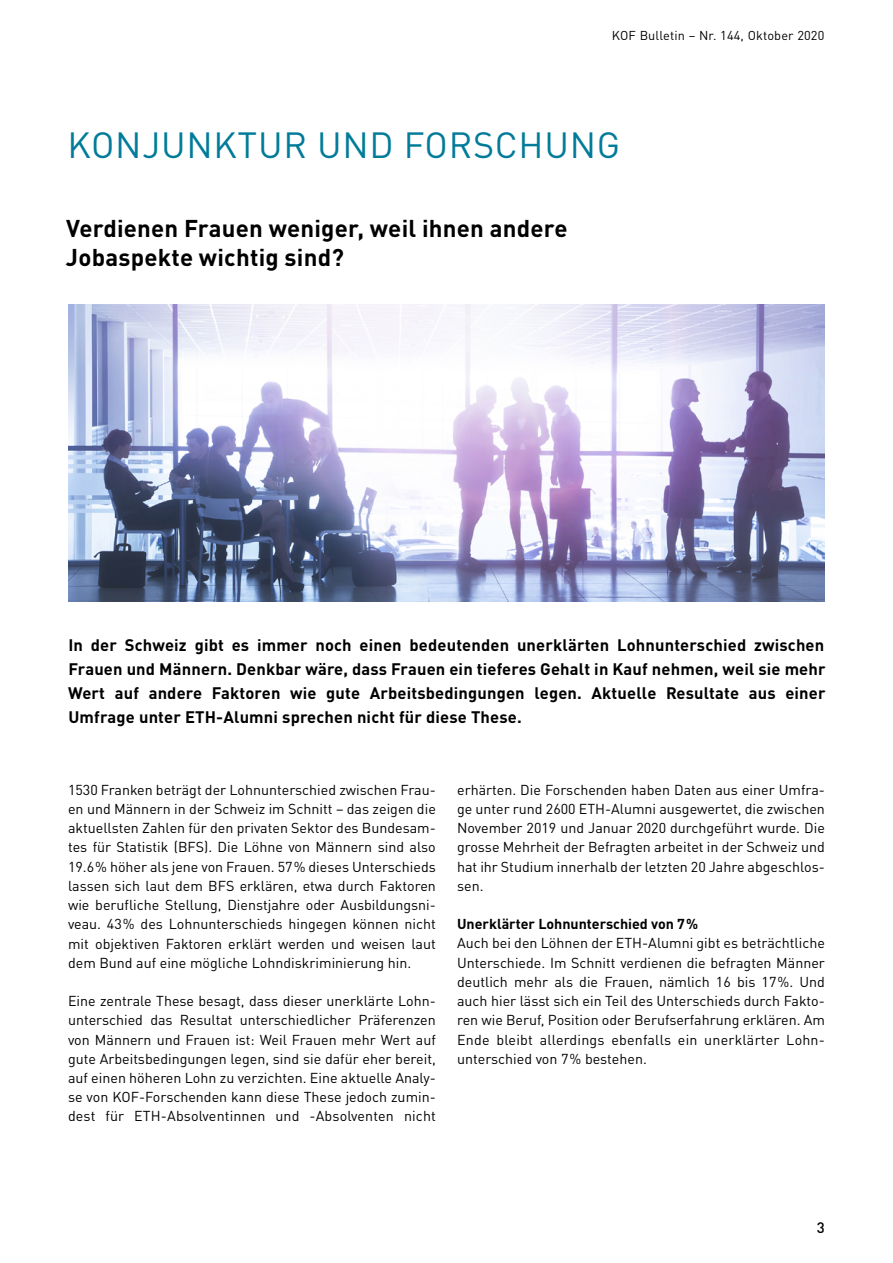
<style>
.page{position:relative;width:893px;height:1263px;background:#fff}
.page>*{position:absolute;margin:0;border:0;box-sizing:border-box;transform-origin:0 0}
.t1{font:36px "DIN Pro";letter-spacing:.02em;color:#007b99}
.t2{font:700 24px/29.2px "DIN Pro";letter-spacing:.01em;color:#000}
.t3{font:700 16.5px/24px "DIN Pro";letter-spacing:.01em;color:#000;text-align:justify}
.t4{font:500 15px "DIN Pro";color:#000}
.t5{font:14.25px/19.2px "DIN Pro";color:#000;text-align:justify}
.t6{font:700 14.25px "DIN Pro";color:#000}
.t7{font:12.75px "DIN Pro";letter-spacing:.01em;color:#000}
</style>
<div class="page">
<img style="left:68px;top:305px;width:757px;height:296px">
<p class="t7" style="left:612px;top:25px;width:214px">KOF Bulletin – Nr. 144, Oktober 2020</p>
<h1 class="t1" style="left:67px;top:117px;width:554px">KONJUNKTUR UND FORSCHUNG</h1>
<h2 class="t2" style="left:66px;top:210px;width:503px">Verdienen Frauen weniger, weil ihnen andere<br>Jobaspekte wichtig sind?</h2>
<p class="t3" style="left:68px;top:631px;width:759px">In der Schweiz gibt es immer noch einen bedeutenden unerklärten Lohnunterschied zwischen Frauen und Männern. Denkbar wäre, dass Frauen ein tieferes Gehalt in Kauf nehmen, weil sie mehr Wert auf andere Faktoren wie gute Arbeitsbedingungen legen. Aktuelle Resultate aus einer Umfrage unter ETH-Alumni sprechen nicht für diese These.</p>
<p class="t5" style="left:68px;top:779px;width:369px">1530 Franken beträgt der Lohnunterschied zwischen Frau&shy;en und Männern in der Schweiz im Schnitt – das zeigen die aktuellsten Zahlen für den privaten Sektor des Bundesam&shy;tes für Statistik (BFS). Die Löhne von Männern sind also 19.6% höher als jene von Frauen. 57% dieses Unterschieds lassen sich laut dem BFS erklären, etwa durch Faktoren wie berufliche Stellung, Dienstjahre oder Ausbildungsni&shy;veau. 43% des Lohnunterschieds hingegen können nicht mit objektiven Faktoren erklärt werden und weisen laut dem Bund auf eine mögliche Lohndiskriminierung hin.</p>
<p class="t5" style="left:68px;top:990px;width:369px">Eine zentrale These besagt, dass dieser unerklärte Lohn&shy;unterschied das Resultat unterschiedlicher Präferenzen von Männern und Frauen ist: Weil Frauen mehr Wert auf gute Arbeitsbedingungen legen, sind sie dafür eher bereit, auf einen höheren Lohn zu verzichten. Eine aktuelle Analy&shy;se von KOF-Forschenden kann diese These jedoch zumin&shy;dest für ETH-Absolventinnen und -Absolventen nicht</p>
<p class="t5" style="left:457px;top:779px;width:369px">erhärten. Die Forschenden haben Daten aus einer Umfra&shy;ge unter rund 2600 ETH-Alumni ausgewertet, die zwischen November 2019 und Januar 2020 durchgeführt wurde. Die grosse Mehrheit der Befragten arbeitet in der Schweiz und hat ihr Studium innerhalb der letzten 20 Jahre abgeschlos&shy;sen.</p>
<p class="t6" style="left:457px;top:912px;width:243px">Unerklärter Lohnunterschied von 7%</p>
<p class="t5" style="left:457px;top:932px;width:369px;text-align:left">Auch bei den Löhnen der ETH-Alumni gibt es beträchtliche Unterschiede. Im Schnitt verdienen die befragten Männer deutlich mehr als die Frauen, nämlich 16 bis 17%. Und auch hier lässt sich ein Teil des Unterschieds durch Fakto&shy;ren wie Beruf, Position oder Berufserfahrung erklären. Am Ende bleibt allerdings ebenfalls ein unerklärter Lohn&shy;unterschied von 7% bestehen.</p>
<p class="t4" style="left:817px;top:1215px;width:9px">3</p>
</div>
